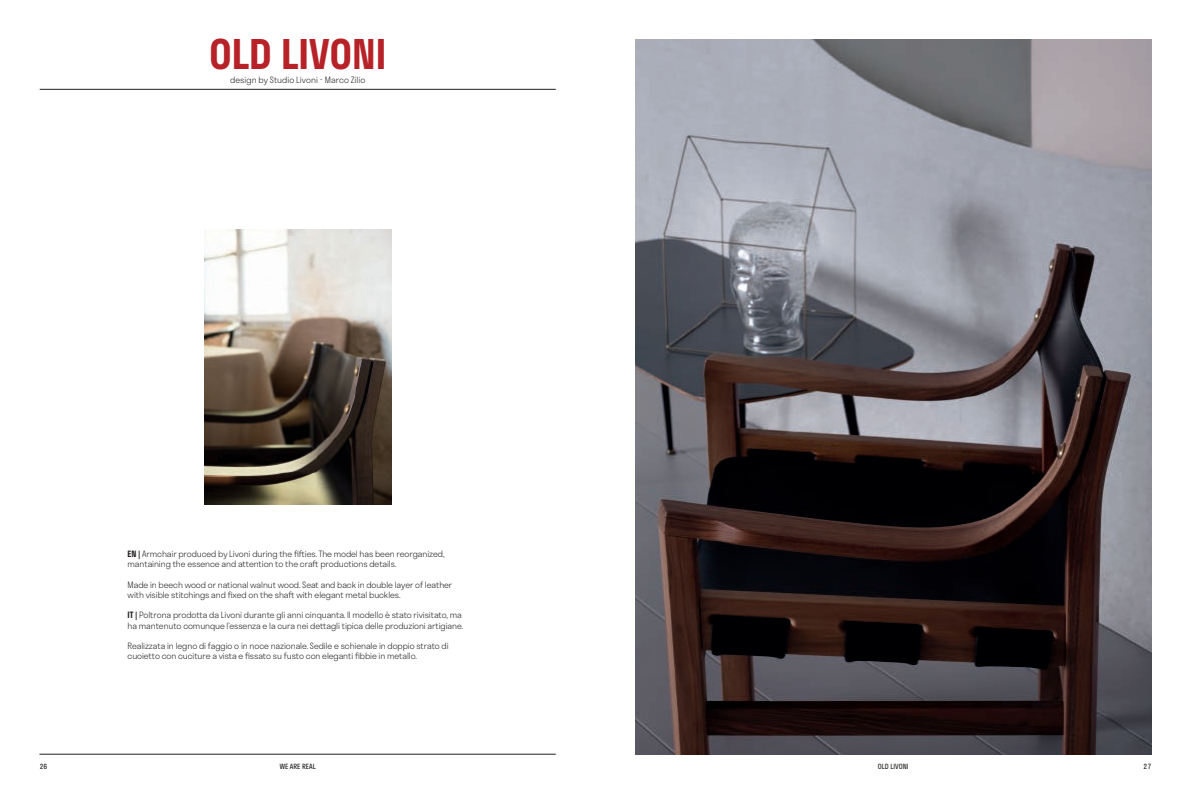
<style>
.page{position:relative;width:1191px;height:794px;background:#fff}
.page>*{position:absolute;margin:0;border:0;box-sizing:border-box;transform-origin:0 0}
.t1{font:600 40px "Stratos";color:#b62227}
.t2{font:300 8.5px/10.2px "Stratos";letter-spacing:-.01em;color:#231f20}
.t3{font:7px "Stratos";color:#231f20}
.s1{font-weight:600}
</style>
<div class="page">
<img style="left:204px;top:230px;width:187px;height:275px">
<img style="left:635px;top:39px;width:516px;height:715px">
<hr style="left:40px;top:89px;width:516px;height:1px;background:#231f20">
<hr style="left:39px;top:754px;width:517px;height:1px;background:#231f20">
<h1 class="t1" style="left:209px;top:22px;width:179px">OLD LIVONI</h1>
<p class="t2" style="left:230px;top:75px;width:137px">design by Studio Livoni - Marco Zilio</p>
<p class="t2" style="left:128px;top:548px;width:318px"><span class="s1">EN |</span> Armchair produced by Livoni during the fifties. The model has been reorganized, mantaining the essence and attention to the craft productions details.</p>
<p class="t2" style="left:128px;top:579px;width:326px">Made in beech wood or national walnut wood. Seat and back in double layer of leather with visible stitchings and fixed on the shaft with elegant metal buckles.</p>
<p class="t2" style="left:128px;top:610px;width:337px"><span class="s1">IT |</span> Poltrona prodotta da Livoni durante gli anni cinquanta. Il modello è stato rivisitato, ma ha mantenuto comunque l’essenza e la cura nei dettagli tipica delle produzioni artigiane.</p>
<p class="t2" style="left:128px;top:640px;width:322px">Realizzata in legno di faggio o in noce nazionale. Sedile e schienale in doppio strato di cuoietto con cuciture a vista e fissato su fusto con eleganti fibbie in metallo.</p>
<p class="t3" style="left:40px;top:761px;width:9px">26</p>
<p class="t3" style="left:280px;top:761px;width:37px">WE ARE REAL</p>
<p class="t3" style="left:878px;top:761px;width:32px">OLD LIVONI</p>
<p class="t3" style="left:1143px;top:761px;width:9px">27</p>
</div>
